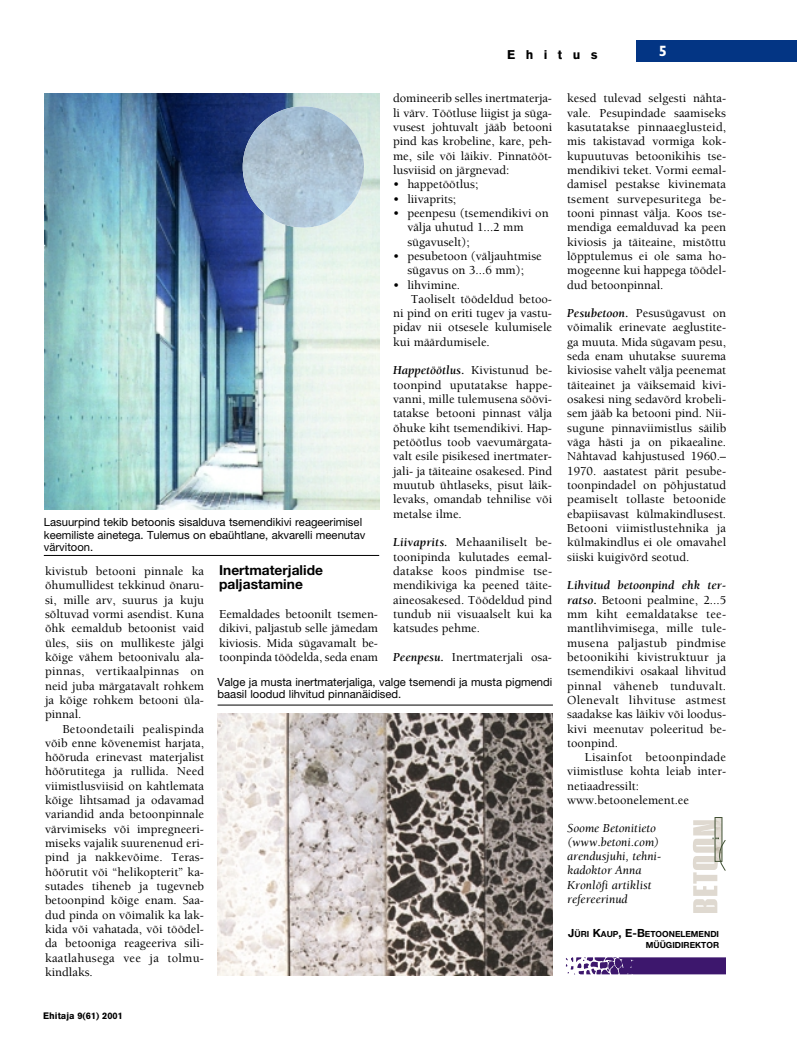
<style>
.page{position:relative;width:797px;height:1052px;background:#fff}
.page>*{position:absolute;margin:0;border:0;box-sizing:border-box;transform-origin:0 0}
.t1{font:700 15px "M Gill Sans";color:#fff}
.t2{font:700 13.75px/14.2px "Helvetica Neue";color:#000}
.t3{font:12.5px/14.4px "Berkeley EE";color:#000;text-align:justify}
.t4{font:italic 12.5px/14px "Berkeley EE";color:#000}
.t5{font:900 12.5px "Akzidenz Grotesk";letter-spacing:.835em;color:#000}
.t6{font:11.25px/12.5px "Helvetica Neue";color:#000}
.t7{font:900 9.25px "Akzidenz Grotesk";color:#000}
.t8{font:700 8.5px/11.2px "Helvetica Neue";color:#000;text-align:right}
.s1{font-weight:700;font-style:italic}
.s2{font-weight:700}
.s3{font-size:11.25px}
</style>
<div class="page">
<div style="left:636px;top:40px;width:160px;height:21px;background:#033584"></div>
<img style="left:45px;top:94px;width:334px;height:415px">
<img style="left:243px;top:106px;width:121px;height:121px;border-radius:50%">
<img style="left:218px;top:713px;width:334px;height:261px">
<hr style="left:44px;top:555px;width:335px;height:1px;background:#000">
<hr style="left:217px;top:704px;width:335px;height:1px;background:#000">
<svg style="left:574px;top:974px;width:151px;height:1px"></svg>
<svg style="left:565px;top:957px;width:160px;height:17px;background:#624389"></svg>
<div style="left:714px;top:817px;width:7px;height:44px;border:1px solid #415134"></div>
<svg style="left:693px;top:820px;width:32px;height:92px"></svg>
<p class="t5" style="left:507px;top:50px;width:92px">Ehitus</p>
<p class="t1" style="left:658px;top:45px;width:10px">5</p>
<p class="t3" style="left:393px;top:92px;width:160px">domineerib selles inertmaterja&shy;li värv. Töötluse liigist ja süga&shy;vusest johtuvalt jääb betooni pind kas krobeline, kare, peh&shy;me, sile või läikiv. Pinnatööt&shy;lusviisid on järgnevad:</p>
<p class="t3" style="left:393px;top:178px;width:87px">• happetöötlus;</p>
<p class="t3" style="left:393px;top:192px;width:65px">• liivaprits;</p>
<p class="t3" style="left:407px;top:207px;width:143px;text-align:left;text-indent:-14px">• peenpesu (tsemendikivi on välja uhutud 1...2 mm sügavuselt);</p>
<p class="t3" style="left:393px;top:250px;width:150px;text-align:center">• pesubetoon (väljauhtmise sügavus on 3...6 mm);</p>
<p class="t3" style="left:393px;top:278px;width:68px">• lihvimine.</p>
<p class="t3" style="left:411px;top:292px;width:143px">Taoliselt töödeldud betoo-</p>
<p class="t3" style="left:393px;top:307px;width:160px">ni pind on eriti tugev ja vastu-</p>
<p class="t3" style="left:393px;top:321px;width:160px">pidav nii otsesele kulumisele</p>
<p class="t3" style="left:393px;top:335px;width:98px">kui määrdumisele.</p>
<p class="t3" style="left:393px;top:364px;width:160px"><span class="s1">Happetöötlus</span><span class="s2">.</span> Kivistunud be&shy;toonpind uputatakse happe&shy;vanni, mille tulemusena söövi&shy;tatakse betooni pinnast välja õhuke kiht tsemendikivi. Hap&shy;petöötlus toob vaevumärgata&shy;valt esile pisikesed inertmater&shy;jali- ja täiteaine osakesed. Pind muutub ühtlaseks, pisut läik&shy;levaks, omandab tehnilise või metalse ilme.</p>
<p class="t3" style="left:393px;top:536px;width:160px"><span class="s1">Liivaprits.</span> Mehaaniliselt be&shy;toonipinda kulutades eemal&shy;datakse koos pindmise tse&shy;mendikiviga ka peened täite&shy;aineosakesed. Töödeldud pind tundub nii visuaalselt kui ka katsudes pehme.</p>
<p class="t3" style="left:393px;top:650px;width:160px"><span class="s1">Peenpesu</span><span class="s2">.</span> Inertmaterjali osa-</p>
<p class="t6" style="left:44px;top:517px;width:323px">Lasuurpind tekib betoonis sisalduva tsemendikivi reageerimisel keemiliste ainetega. Tulemus on ebaühtlane, akvarelli meenutav värvitoon.</p>
<p class="t2" style="left:219px;top:564px;width:105px">Inertmaterjalide paljastamine</p>
<p class="t3" style="left:219px;top:607px;width:160px">Eemaldades betoonilt tsemen&shy;dikivi, paljastub selle jämedam kiviosis. Mida sügavamalt be&shy;toonpinda töödelda, seda enam</p>
<p class="t3" style="left:45px;top:564px;width:160px">kivistub betooni pinnale ka õhumullidest tekkinud õnaru&shy;si, mille arv, suurus ja kuju sõltuvad vormi asendist. Kuna õhk eemaldub betoonist vaid üles, siis on mullikeste jälgi kõige vähem betoonivalu ala&shy;pinnas, vertikaalpinnas on neid juba märgatavalt rohkem ja kõige rohkem betooni üla&shy;pinnal.</p>
<p class="t3" style="left:45px;top:722px;width:160px;text-indent:18px">Betoondetaili pealispinda võib enne kõvenemist harjata, hõõruda erinevast materjalist hõõrutitega ja rullida. Need viimistlusviisid on kahtlemata kõige lihtsamad ja odavamad variandid anda betoonpinnale värvimiseks või impregneeri&shy;miseks vajalik suurenenud eri&shy;pind ja nakkevõime. Teras&shy;hõõrutit või “helikopterit” ka&shy;sutades tiheneb ja tugevneb betoonpind kõige enam. Saa&shy;dud pinda on võimalik ka lak&shy;kida või vahatada, või töödel&shy;da betooniga reageeriva sili&shy;kaatlahusega vee ja tolmu&shy;kindlaks.</p>
<p class="t6" style="left:217px;top:676px;width:336px">Valge ja musta inertmaterjaliga, valge tsemendi ja musta pigmendi baasil loodud lihvitud pinnanäidised.</p>
<p class="t7" style="left:43px;top:1012px;width:81px">Ehitaja 9(61) 2001</p>
<p class="t3" style="left:567px;top:92px;width:160px">kesed tulevad selgesti nähta&shy;vale. Pesupindade saamiseks kasutatakse pinnaaeglusteid, mis takistavad vormiga kok&shy;kupuutuvas betoonikihis tse&shy;mendikivi teket. Vormi eemal&shy;damisel pestakse kivinemata tsement survepesuritega be&shy;tooni pinnast välja. Koos tse&shy;mendiga eemalduvad ka peen kiviosis ja täiteaine, mistõttu lõpptulemus ei ole sama ho&shy;mogeenne kui happega töödel&shy;dud betoonpinnal.</p>
<p class="t3" style="left:567px;top:307px;width:160px"><span class="s1">Pesubetoon</span><span class="s2">.</span> Pesusügavust on võimalik erinevate aeglustite&shy;ga muuta. Mida sügavam pesu, seda enam uhutakse suurema kiviosise vahelt välja peenemat täiteainet ja väiksemaid kivi&shy;osakesi ning sedavõrd krobeli&shy;sem jääb ka betooni pind. Nii&shy;sugune pinnaviimistlus säilib väga hästi ja on pikaealine.<br>Nähtavad kahjustused 1960.– 1970. aastatest pärit pesube&shy;toonpindadel on põhjustatud peamiselt tollaste betoonide ebapiisavast külmakindlusest.<br>Betooni viimistlustehnika ja külmakindlus ei ole omavahel siiski kuigivõrd seotud.</p>
<p class="t3" style="left:567px;top:579px;width:160px"><span class="s1">Lihvitud betoonpind ehk ter&shy;ratso</span><span class="s2">.</span> Betooni pealmine, 2...5 mm kiht eemaldatakse tee&shy;mantlihvimisega, mille tule&shy;musena paljastub pindmise betoonikihi kivistruktuur ja tsemendikivi osakaal lihvitud pinnal väheneb tunduvalt.<br>Olenevalt lihvituse astmest saadakse kas läikiv või loodus&shy;kivi meenutav poleeritud be&shy;toonpind.</p>
<p class="t3" style="left:567px;top:750px;width:160px;text-align:left;text-indent:18px">Lisainfot betoonpindade viimistluse kohta leiab inter&shy;netiaadressilt: www.betoonelement.ee</p>
<p class="t4" style="left:567px;top:822px;width:96px">Soome Betonitieto (www.betoni.com) arendusjuhi, tehni&shy;kadoktor Anna<br>Kronlöfi artiklist refereerinud</p>
<p class="t8" style="left:568px;top:928px;width:152px"><span class="s3">J</span>ÜRI <span class="s3">K</span>AUP<span class="s3">, E-B</span>ETOONELEMENDI<br>MÜÜGIDIREKTOR</p>
</div>
